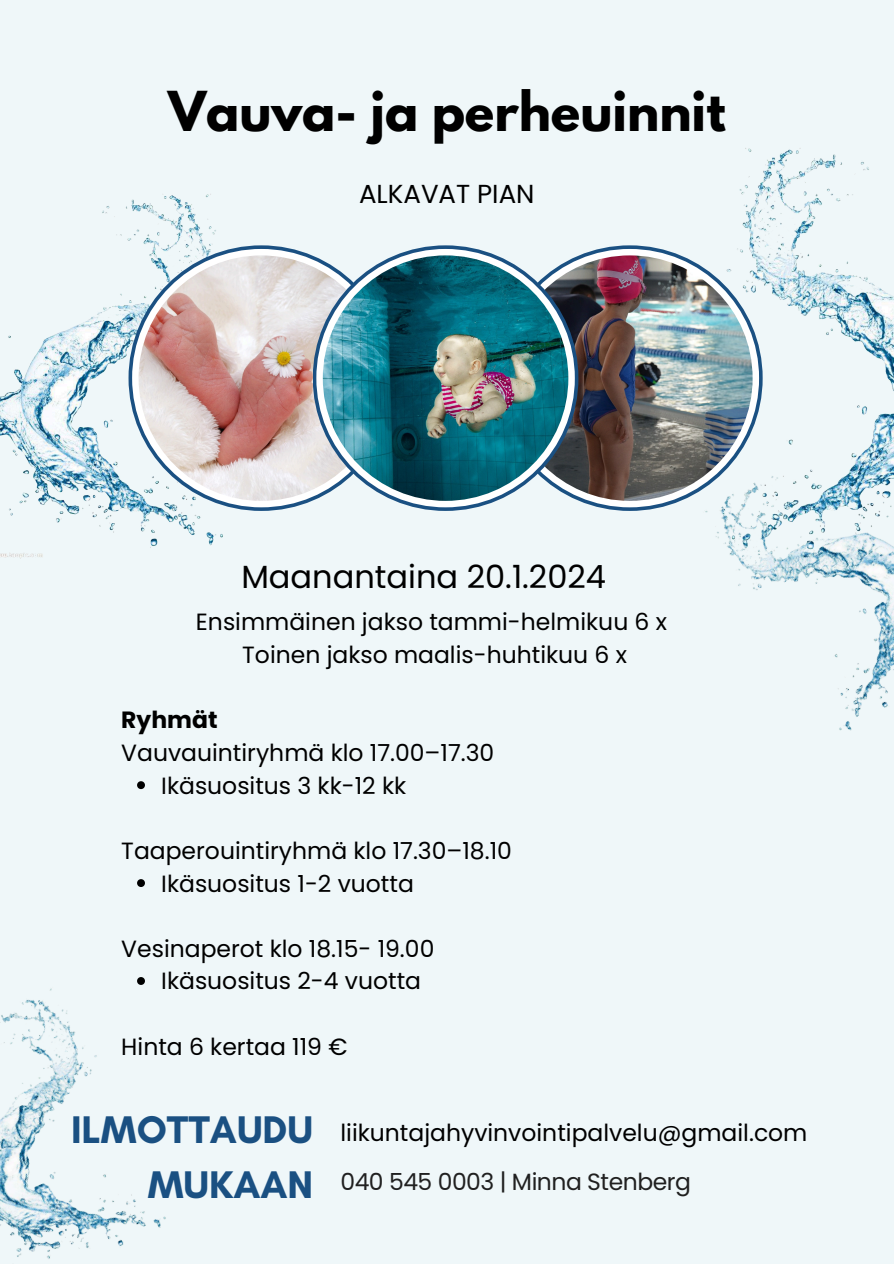
<style>
.page{position:relative;width:894px;height:1264px;background:#fff}
.page>*{position:absolute;margin:0;border:0;box-sizing:border-box;transform-origin:0 0}
.t1{font:700 48.75px "League Spartan";color:#000}
.t2{font:700 39.3px/54.4px "Glacial Indifference";color:#1a5082;text-align:right}
.t3{font:31.95px "Poppins";color:#000}
.t4{font:25.95px "Poppins";color:#000}
.t5{font:23.4px "Poppins";color:#000}
.t6{font:23.4px "Poppins";letter-spacing:-.02em;color:#202020}
.t7{font:700 23.4px "Poppins";color:#000}
</style>
<div class="page">
<div style="left:0;top:0;width:893px;height:1263px;background:#eff7f9"></div>
<img style="left:0;top:194px;width:227px;height:365px">
<img style="left:725px;top:148px;width:168px;height:260px">
<svg style="left:128px;top:245px;width:266px;height:266px;background:#386792"></svg>
<div style="left:132px;top:249px;width:258px;height:258px;background:#fff;border-radius:50%"></div>
<img style="left:138px;top:255px;width:246px;height:246px;border-radius:50%">
<svg style="left:497px;top:245px;width:265px;height:266px;background:#3d6b95"></svg>
<div style="left:500px;top:249px;width:258px;height:258px;background:#fff;border-radius:50%"></div>
<img style="left:507px;top:255px;width:245px;height:246px;border-radius:50%">
<svg style="left:313px;top:245px;width:265px;height:266px;background:#346490"></svg>
<div style="left:316px;top:249px;width:258px;height:258px;background:#fff;border-radius:50%"></div>
<img style="left:323px;top:255px;width:245px;height:246px;border-radius:50%">
<img style="left:0;top:984px;width:166px;height:275px">
<img style="left:690px;top:408px;width:203px;height:323px">
<svg style="left:137px;top:781px;width:8px;height:8px"></svg>
<svg style="left:137px;top:879px;width:8px;height:8px"></svg>
<svg style="left:137px;top:977px;width:8px;height:7px"></svg>
<p class="t1" style="left:168px;top:87px;width:559px">Vauva- ja perheuinnit</p>
<p class="t4" style="left:359px;top:176px;width:177px">ALKAVAT PIAN</p>
<p class="t3" style="left:241px;top:554px;width:366px">Maanantaina 20.1.2024</p>
<h3 class="t5" style="left:196px;top:606px;width:472px">Ensimmäinen jakso tammi-helmikuu 6 x</h3>
<p class="t5" style="left:242px;top:638px;width:386px">Toinen jakso maalis-huhtikuu 6 x</p>
<p class="t7" style="left:121px;top:703px;width:98px">Ryhmät</p>
<p class="t5" style="left:121px;top:736px;width:374px">Vauvauintiryhmä klo 17.00–17.30</p>
<p class="t5" style="left:161px;top:769px;width:246px">Ikäsuositus 3 kk-12 kk</p>
<p class="t5" style="left:121px;top:834px;width:392px">Taaperouintiryhmä klo 17.30–18.10</p>
<p class="t5" style="left:161px;top:867px;width:254px">Ikäsuositus 1-2 vuotta</p>
<p class="t5" style="left:121px;top:932px;width:314px">Vesinaperot klo 18.15- 19.00</p>
<p class="t5" style="left:161px;top:964px;width:261px">Ikäsuositus 2-4 vuotta</p>
<p class="t5" style="left:121px;top:1030px;width:227px">Hinta 6 kertaa 119 €</p>
<p class="t2" style="left:71px;top:1102px;width:243px">ILMOTTAUDU<br>MUKAAN</p>
<p class="t5" style="left:340px;top:1115px;width:468px">liikuntajahyvinvointipalvelu@gmail.com</p>
<p class="t6" style="left:340px;top:1164px;width:352px">040 545 0003 | Minna Stenberg</p>
</div>
